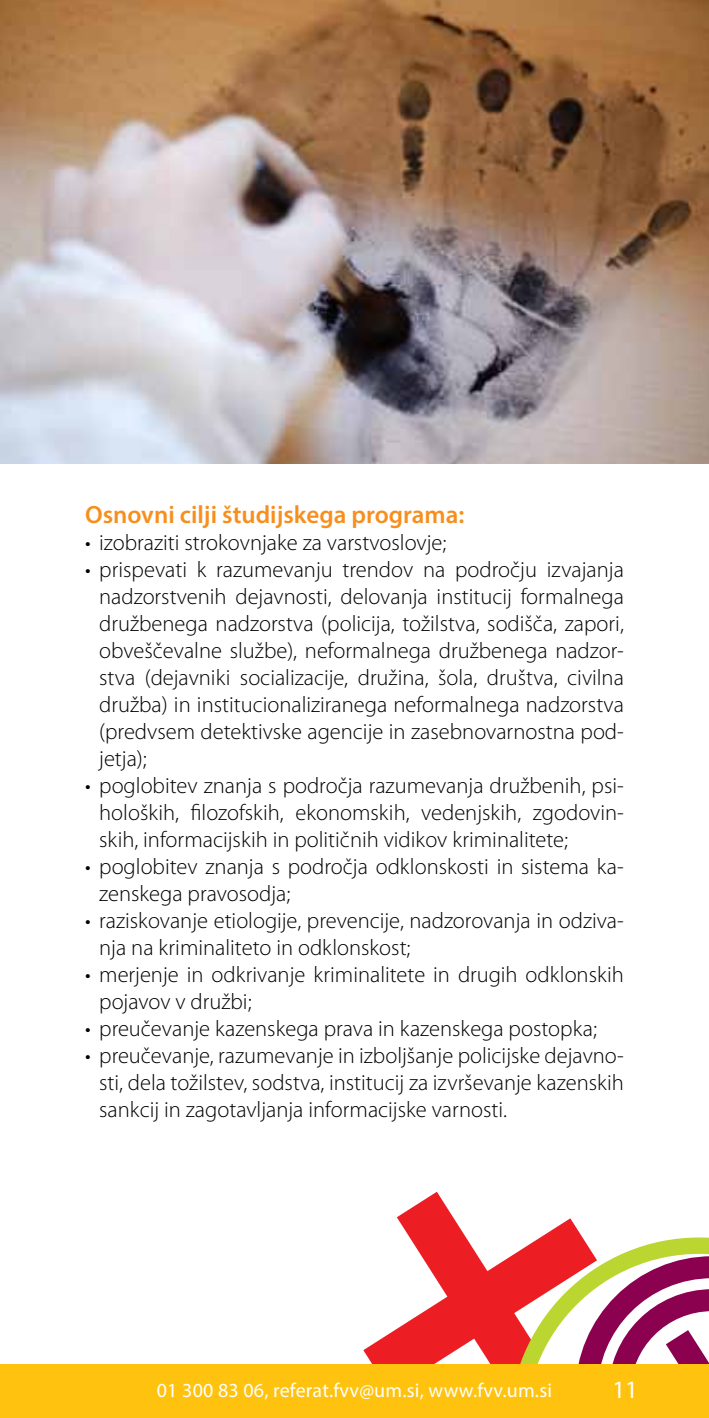
<style>
.page{position:relative;width:709px;height:1418px;background:#fff}
.page>*{position:absolute;margin:0;border:0;box-sizing:border-box;transform-origin:0 0}
.t1{font:600 25px "Myriad Pro";color:#f78f1e}
.t2{font:25px "Myriad Pro";color:#fff}
.t3{font:300 22.5px/27px "Myriad Pro";color:#000;text-align:justify}
.t4{font:20px "Myriad Pro";letter-spacing:.01em;color:#fff}
</style>
<div class="page">
<svg style="left:363px;top:1191px;width:219px;height:173px"></svg>
<svg style="left:509px;top:1237px;width:200px;height:127px"></svg>
<img style="left:0;top:0;width:709px;height:463px">
<div style="left:0;top:1364px;width:709px;height:53px;background:#ffc20e"></div>
<p class="t1" style="left:85px;top:498px;width:381px">Osnovni cilji študijskega programa:</p>
<p class="t3" style="left:85px;top:529px;width:363px">• izobraziti strokovnjake za varstvoslovje;</p>
<p class="t3" style="left:99px;top:556px;width:526px;text-indent:-14px">• prispevati k razumevanju trendov na področju izvajanja nadzorstvenih dejavnosti, delovanja institucij formalnega družbenega nadzorstva (policija, tožilstva, sodišča, zapori, obveščevalne službe), neformalnega družbenega nadzor&shy;stva (dejavniki socializacije, družina, šola, društva, civilna družba) in institucionaliziranega neformalnega nadzorstva (predvsem detektivske agencije in zasebnovarnostna pod&shy;jetja);</p>
<p class="t3" style="left:99px;top:772px;width:526px;text-indent:-14px">• poglobitev znanja s področja razumevanja družbenih, psi&shy;holoških, filozofskih, ekonomskih, vedenjskih, zgodovin&shy;skih, informacijskih in političnih vidikov kriminalitete;</p>
<p class="t3" style="left:99px;top:853px;width:526px;text-indent:-14px">• poglobitev znanja s področja odklonskosti in sistema ka&shy;zenskega pravosodja;</p>
<p class="t3" style="left:99px;top:907px;width:526px;text-indent:-14px">• raziskovanje etiologije, prevencije, nadzorovanja in odziva&shy;nja na kriminaliteto in odklonskost;</p>
<p class="t3" style="left:99px;top:961px;width:526px;text-indent:-14px">• merjenje in odkrivanje kriminalitete in drugih odklonskih pojavov v družbi;</p>
<p class="t3" style="left:85px;top:1015px;width:513px">• preučevanje kazenskega prava in kazenskega postopka;</p>
<p class="t3" style="left:99px;top:1042px;width:526px;text-indent:-14px">• preučevanje, razumevanje in izboljšanje policijske dejavno&shy;sti, dela tožilstev, sodstva, institucij za izvrševanje kazenskih sankcij in zagotavljanja informacijske varnosti.</p>
<p class="t4" style="left:157px;top:1377px;width:397px">01 300 83 06, referat.fvv@um.si, www.fvv.um.si</p>
<p class="t2" style="left:612px;top:1374px;width:27px">11</p>
</div>
